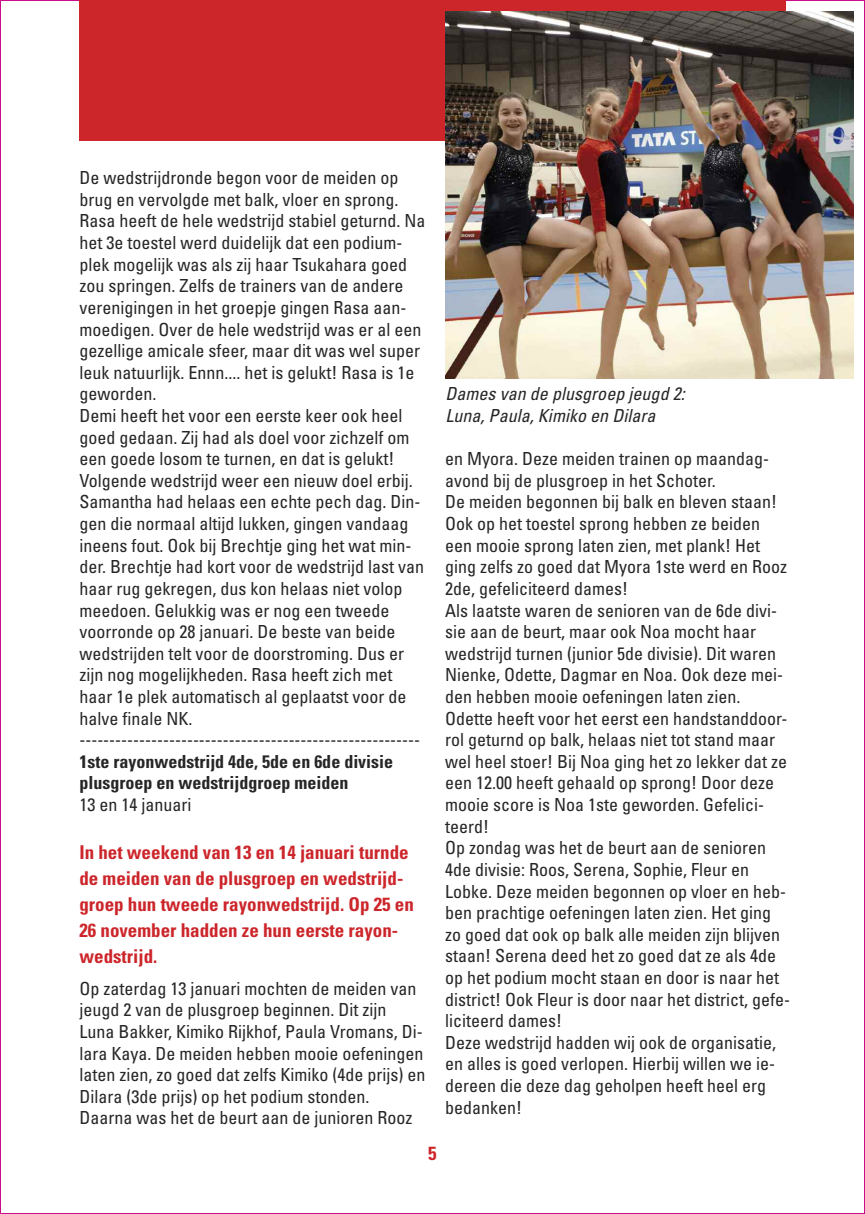
<style>
.page{position:relative;width:865px;height:1214px;background:#fff}
.page>*{position:absolute;margin:0;border:0;box-sizing:border-box;transform-origin:0 0}
.t1{font:700 condensed 19px/26px "Univers";color:#cc262b}
.t2{font:condensed 18px/21.6px "Univers";color:#272627}
.t3{font:700 condensed 18px/21.6px "Univers";color:#272627}
.t4{font:italic condensed 18px/21.6px "Univers";letter-spacing:.005em;color:#272627}
</style>
<div class="page">
<div style="left:79px;top:0;width:706px;height:141px;background:#cc262b"></div>
<img style="left:445px;top:11px;width:408px;height:368px">
<p class="t2" style="left:79px;top:168px;width:347px">De wedstrijdronde begon voor de meiden op brug en vervolgde met balk, vloer en sprong.<br>Rasa heeft de hele wedstrijd stabiel geturnd. Na het 3e toestel werd duidelijk dat een podium&shy;plek mogelijk was als zij haar Tsukahara goed zou springen. Zelfs de trainers van de andere verenigingen in het groepje gingen Rasa aan&shy;moedigen. Over de hele wedstrijd was er al een gezellige amicale sfeer, maar dit was wel super leuk natuurlijk. Ennn.... het is gelukt! Rasa is 1e geworden.<br>Demi heeft het voor een eerste keer ook heel goed gedaan. Zij had als doel voor zichzelf om een goede losom te turnen, en dat is gelukt!<br>Volgende wedstrijd weer een nieuw doel erbij.<br>Samantha had helaas een echte pech dag. Din&shy;gen die normaal altijd lukken, gingen vandaag ineens fout. Ook bij Brechtje ging het wat min&shy;der. Brechtje had kort voor de wedstrijd last van haar rug gekregen, dus kon helaas niet volop meedoen. Gelukkig was er nog een tweede voorronde op 28 januari. De beste van beide wedstrijden telt voor de doorstroming. Dus er zijn nog mogelijkheden. Rasa heeft zich met haar 1e plek automatisch al geplaatst voor de halve finale NK. ---------------------------------------------------------</p>
<p class="t3" style="left:79px;top:752px;width:315px">1ste rayonwedstrijd 4de, 5de en 6de divisie plusgroep en wedstrijdgroep meiden</p>
<p class="t2" style="left:79px;top:795px;width:113px">13 en 14 januari</p>
<p class="t1" style="left:79px;top:840px;width:336px">In het weekend van 13 en 14 januari turnde de meiden van de plusgroep en wedstrijd&shy;groep hun tweede rayonwedstrijd. Op 25 en 26 november hadden ze hun eerste rayon&shy;wedstrijd.</p>
<p class="t2" style="left:79px;top:978px;width:347px">Op zaterdag 13 januari mochten de meiden van jeugd 2 van de plusgroep beginnen. Dit zijn Luna Bakker, Kimiko Rijkhof, Paula Vromans, Di&shy;lara Kaya. De meiden hebben mooie oefeningen laten zien, zo goed dat zelfs Kimiko (4de prijs) en Dilara (3de prijs) op het podium stonden.<br>Daarna was het de beurt aan de junioren Rooz</p>
<p class="t1" style="left:428px;top:1141px;width:10px">5</p>
<p class="t4" style="left:445px;top:384px;width:241px">Dames van de plusgroep jeugd 2:<br>Luna, Paula, Kimiko en Dilara</p>
<p class="t2" style="left:445px;top:449px;width:346px">en Myora. Deze meiden trainen op maandag&shy;avond bij de plusgroep in het Schoter.<br>De meiden begonnen bij balk en bleven staan!<br>Ook op het toestel sprong hebben ze beiden een mooie sprong laten zien, met plank! Het ging zelfs zo goed dat Myora 1ste werd en Rooz 2de, gefeliciteerd dames!<br>Als laatste waren de senioren van de 6de divi&shy;sie aan de beurt, maar ook Noa mocht haar wedstrijd turnen (junior 5de divisie). Dit waren Nienke, Odette, Dagmar en Noa. Ook deze mei&shy;den hebben mooie oefeningen laten zien.<br>Odette heeft voor het eerst een handstanddoor&shy;rol geturnd op balk, helaas niet tot stand maar wel heel stoer! Bij Noa ging het zo lekker dat ze een 12.00 heeft gehaald op sprong! Door deze mooie score is Noa 1ste geworden. Gefelici&shy;teerd!<br>Op zondag was het de beurt aan de senioren 4de divisie: Roos, Serena, Sophie, Fleur en Lobke. Deze meiden begonnen op vloer en heb&shy;ben prachtige oefeningen laten zien. Het ging zo goed dat ook op balk alle meiden zijn blijven staan! Serena deed het zo goed dat ze als 4de op het podium mocht staan en door is naar het district! Ook Fleur is door naar het district, gefe&shy;liciteerd dames!<br>Deze wedstrijd hadden wij ook de organisatie, en alles is goed verlopen. Hierbij willen we ie&shy;dereen die deze dag geholpen heeft heel erg bedanken!</p>
</div>
